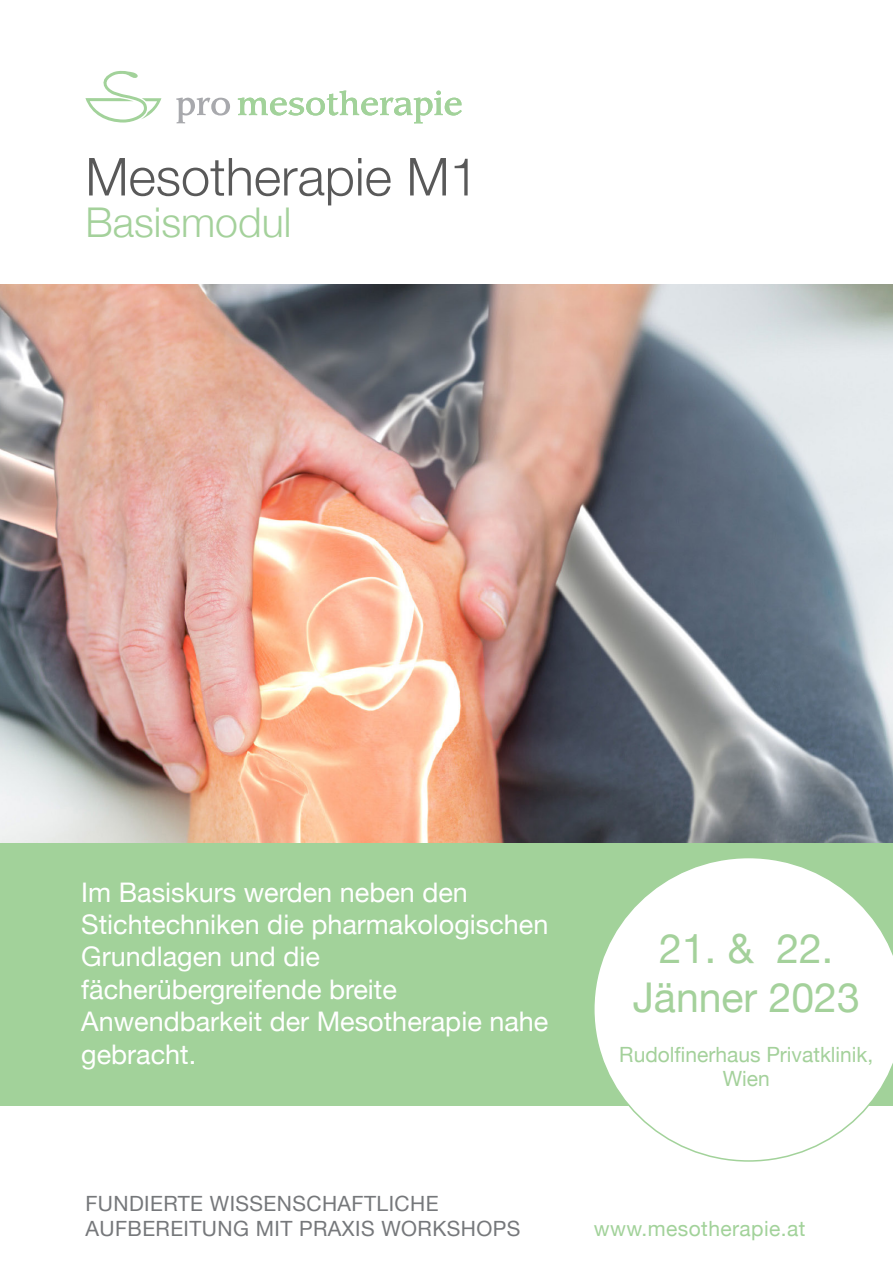
<style>
.page{position:relative;width:893px;height:1263px;background:#fff}
.page>*{position:absolute;margin:0;border:0;box-sizing:border-box;transform-origin:0 0}
.t1{font:300 52.5px "Helvetica Neue";color:#595959}
.t2{font:40.95px/49.2px "Helvetica Neue";color:#a4d19b;text-align:center}
.t3{font:300 40.95px "Helvetica Neue";color:#a4d19b}
.t4{font:27px/32.4px "Helvetica Neue";color:#fff}
.t5{font:21px "Helvetica Neue";letter-spacing:.02em;color:#76787b}
.t6{font:21px/24.5px "Helvetica Neue";color:#a4d19b;text-align:center}
.t7{font:21px "Helvetica Neue";letter-spacing:.02em;color:#a2d29a}
</style>
<div class="page">
<div style="left:0;top:839px;width:893px;height:267px;background:#a2d29a"></div>
<img style="left:0;top:284px;width:893px;height:559px">
<svg style="left:238px;top:91px;width:224px;height:32px"></svg>
<svg style="left:176px;top:98px;width:54px;height:25px"></svg>
<svg style="left:85px;top:71px;width:76px;height:52px"></svg>
<svg style="left:594px;top:858px;width:299px;height:304px"></svg>
<h1 class="t1" style="left:85px;top:145px;width:395px">Mesotherapie M1</h1>
<h2 class="t3" style="left:85px;top:197px;width:207px">Basismodul</h2>
<p class="t4" style="left:81px;top:875px;width:469px">Im Basiskurs werden neben den<br>Stichtechniken die pharmakologischen<br>Grundlagen und die fächerübergreifende breite<br>Anwendbarkeit der Mesotherapie nahe gebracht.</p>
<h2 class="t2" style="left:633px;top:923px;width:229px">21. &amp; 22.<br>Jänner 2023</h2>
<p class="t6" style="left:619px;top:1042px;width:255px">Rudolfinerhaus Privatklinik,<br>Wien</p>
<p class="t5" style="left:85px;top:1188px;width:355px">FUNDIERTE WISSENSCHAFTLICHE</p>
<p class="t5" style="left:85px;top:1213px;width:436px">AUFBEREITUNG MIT PRAXIS WORKSHOPS</p>
<p class="t7" style="left:594px;top:1213px;width:213px">www.mesotherapie.at</p>
</div>
